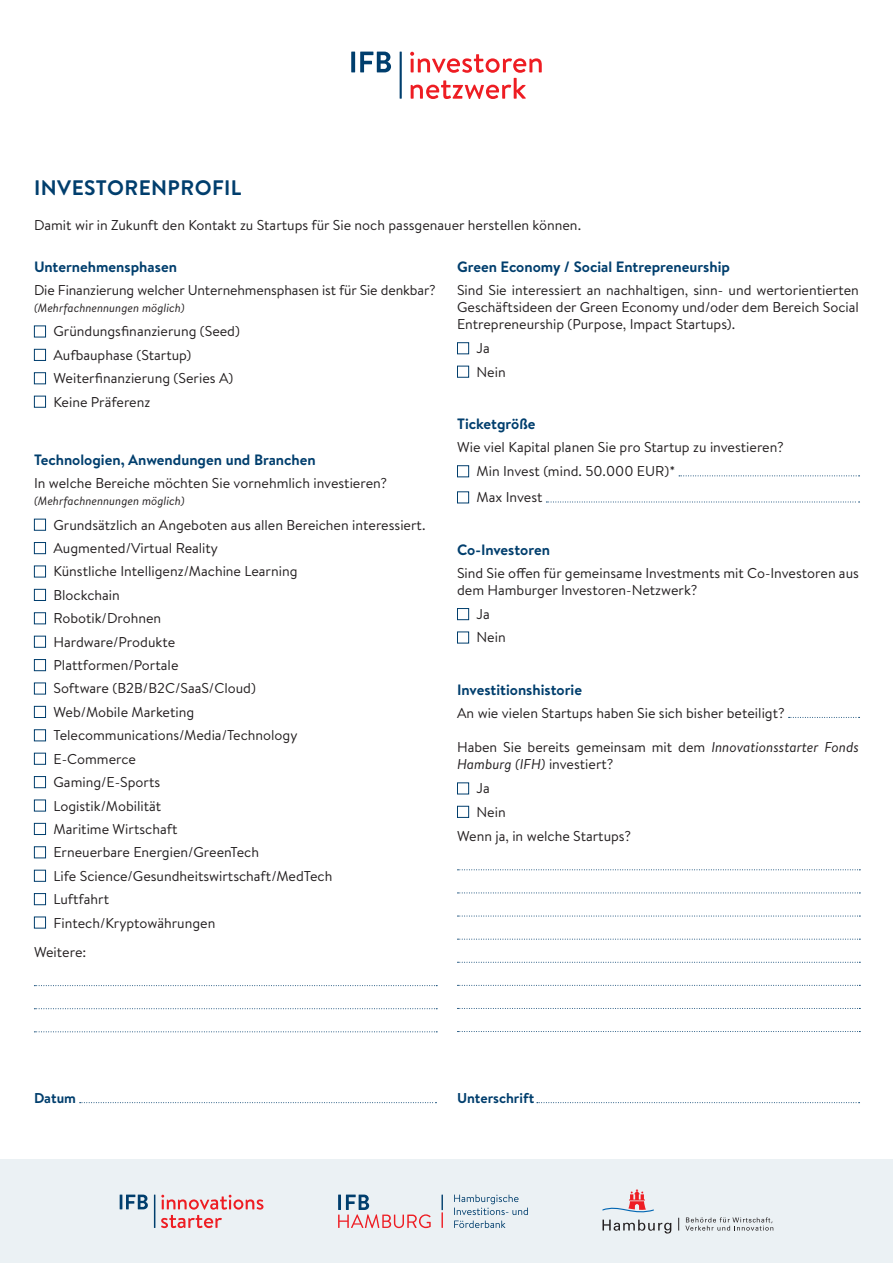
<style>
.page{position:relative;width:893px;height:1263px;background:#fff}
.page>*{position:absolute;margin:0;border:0;box-sizing:border-box;transform-origin:0 0}
.Headline_2{font:700 21px "Brandon Text";letter-spacing:.02em;color:#003e6d}
.Zwischenüberschrift{font:700 15px "Brandon Text";color:#003e6d}
.Zwischenüberschrift-2{font:14.25px/17.1px "Brandon Text";color:#231f20}
.Zwischenüberschrift-3{font:700 14.25px "Brandon Text";color:#003e6d}
.t1{font:italic 12px "Brandon Text";color:#231f20}
.s1{font-style:italic}
</style>
<div class="page">
<div style="left:34px;top:325px;width:12px;height:12px;border:1px solid #003e6d"></div>
<div style="left:34px;top:349px;width:12px;height:12px;border:1px solid #003e6d"></div>
<div style="left:34px;top:372px;width:12px;height:12px;border:1px solid #003e6d"></div>
<div style="left:34px;top:396px;width:12px;height:12px;border:1px solid #003e6d"></div>
<div style="left:34px;top:519px;width:12px;height:12px;border:1px solid #003e6d"></div>
<div style="left:34px;top:542px;width:12px;height:12px;border:1px solid #003e6d"></div>
<div style="left:34px;top:565px;width:12px;height:12px;border:1px solid #003e6d"></div>
<div style="left:34px;top:589px;width:12px;height:12px;border:1px solid #003e6d"></div>
<div style="left:34px;top:612px;width:12px;height:12px;border:1px solid #003e6d"></div>
<div style="left:34px;top:636px;width:12px;height:12px;border:1px solid #003e6d"></div>
<div style="left:34px;top:659px;width:12px;height:12px;border:1px solid #003e6d"></div>
<div style="left:34px;top:682px;width:12px;height:12px;border:1px solid #003e6d"></div>
<div style="left:34px;top:706px;width:12px;height:12px;border:1px solid #003e6d"></div>
<div style="left:34px;top:729px;width:12px;height:12px;border:1px solid #003e6d"></div>
<div style="left:34px;top:753px;width:12px;height:12px;border:1px solid #003e6d"></div>
<div style="left:34px;top:776px;width:12px;height:12px;border:1px solid #003e6d"></div>
<div style="left:34px;top:799px;width:12px;height:12px;border:1px solid #003e6d"></div>
<div style="left:34px;top:823px;width:12px;height:12px;border:1px solid #003e6d"></div>
<div style="left:34px;top:846px;width:12px;height:12px;border:1px solid #003e6d"></div>
<div style="left:34px;top:870px;width:12px;height:12px;border:1px solid #003e6d"></div>
<div style="left:34px;top:893px;width:12px;height:12px;border:1px solid #003e6d"></div>
<div style="left:34px;top:916px;width:12px;height:12px;border:1px solid #003e6d"></div>
<svg style="left:34px;top:985px;width:403px;height:1px"></svg>
<svg style="left:34px;top:1008px;width:403px;height:1px"></svg>
<svg style="left:34px;top:1031px;width:403px;height:1px"></svg>
<div style="left:457px;top:342px;width:12px;height:12px;border:1px solid #003e6d"></div>
<div style="left:457px;top:366px;width:12px;height:12px;border:1px solid #003e6d"></div>
<div style="left:457px;top:465px;width:12px;height:12px;border:1px solid #003e6d"></div>
<svg style="left:679px;top:475px;width:181px;height:1px"></svg>
<div style="left:457px;top:491px;width:12px;height:12px;border:1px solid #003e6d"></div>
<svg style="left:546px;top:502px;width:314px;height:1px"></svg>
<div style="left:457px;top:608px;width:12px;height:12px;border:1px solid #003e6d"></div>
<div style="left:457px;top:631px;width:12px;height:12px;border:1px solid #003e6d"></div>
<svg style="left:789px;top:717px;width:71px;height:1px"></svg>
<div style="left:457px;top:782px;width:12px;height:12px;border:1px solid #003e6d"></div>
<div style="left:457px;top:806px;width:12px;height:12px;border:1px solid #003e6d"></div>
<svg style="left:457px;top:869px;width:403px;height:1px"></svg>
<svg style="left:457px;top:892px;width:403px;height:1px"></svg>
<svg style="left:457px;top:916px;width:403px;height:1px"></svg>
<svg style="left:457px;top:939px;width:403px;height:1px"></svg>
<svg style="left:457px;top:962px;width:403px;height:1px"></svg>
<svg style="left:457px;top:985px;width:403px;height:1px"></svg>
<svg style="left:457px;top:1008px;width:403px;height:1px"></svg>
<svg style="left:457px;top:1031px;width:403px;height:1px"></svg>
<svg style="left:80px;top:1102px;width:356px;height:1px"></svg>
<svg style="left:537px;top:1102px;width:323px;height:1px"></svg>
<svg style="left:351px;top:52px;width:4px;height:20px"></svg>
<svg style="left:360px;top:52px;width:31px;height:20px"></svg>
<svg style="left:410px;top:52px;width:132px;height:47px"></svg>
<hr style="left:400px;top:52px;width:2px;height:47px;background:#003e6d">
<div style="left:0;top:1160px;width:893px;height:103px;background:#ebf1f4"></div>
<svg style="left:338px;top:1194px;width:93px;height:34px"></svg>
<svg style="left:454px;top:1194px;width:74px;height:34px"></svg>
<svg style="left:441px;top:1194px;width:2px;height:34px"></svg>
<svg style="left:685px;top:1217px;width:88px;height:14px"></svg>
<svg style="left:602px;top:1219px;width:69px;height:14px"></svg>
<svg style="left:602px;top:1189px;width:52px;height:24px"></svg>
<svg style="left:678px;top:1218px;width:1px;height:12px"></svg>
<hr style="left:154px;top:1194px;width:1px;height:34px;background:#003e6d">
<svg style="left:161px;top:1195px;width:102px;height:14px"></svg>
<svg style="left:161px;top:1215px;width:61px;height:13px"></svg>
<svg style="left:120px;top:1194px;width:28px;height:15px"></svg>
<p class="Headline_2" style="left:34px;top:173px;width:209px">INVESTORENPROFIL</p>
<p class="Zwischenüberschrift-2" style="left:34px;top:216px;width:549px">Damit wir in Zukunft den Kontakt zu Startups für Sie noch passgenauer herstellen können.</p>
<p class="Zwischenüberschrift" style="left:34px;top:256px;width:144px">Unternehmensphasen</p>
<p class="Zwischenüberschrift-2" style="left:34px;top:281px;width:403px">Die Finanzierung welcher Unternehmensphasen ist für Sie denkbar?</p>
<p class="t1" style="left:34px;top:300px;width:152px">(Mehrfachnennungen möglich)</p>
<p class="Zwischenüberschrift-2" style="left:54px;top:322px;width:188px">Gründungsfinanzierung (Seed)</p>
<p class="Zwischenüberschrift-2" style="left:54px;top:346px;width:139px">Aufbauphase (Startup)</p>
<p class="Zwischenüberschrift-2" style="left:54px;top:369px;width:181px">Weiterfinanzierung (Series A)</p>
<p class="Zwischenüberschrift-2" style="left:54px;top:393px;width:98px">Keine Präferenz</p>
<p class="Zwischenüberschrift" style="left:34px;top:449px;width:283px">Technologien, Anwendungen und Branchen</p>
<p class="Zwischenüberschrift-2" style="left:34px;top:474px;width:355px">In welche Bereiche möchten Sie vornehmlich investieren?</p>
<p class="t1" style="left:34px;top:493px;width:152px">(Mehrfachnennungen möglich)</p>
<p class="Zwischenüberschrift-2" style="left:54px;top:516px;width:373px">Grundsätzlich an Angeboten aus allen Bereichen interessiert.</p>
<p class="Zwischenüberschrift-2" style="left:54px;top:539px;width:166px">Augmented/Virtual Reality</p>
<p class="Zwischenüberschrift-2" style="left:54px;top:562px;width:245px">Künstliche Intelligenz/Machine Learning</p>
<p class="Zwischenüberschrift-2" style="left:54px;top:586px;width:68px">Blockchain</p>
<p class="Zwischenüberschrift-2" style="left:54px;top:609px;width:109px">Robotik/Drohnen</p>
<p class="Zwischenüberschrift-2" style="left:54px;top:633px;width:123px">Hardware/Produkte</p>
<p class="Zwischenüberschrift-2" style="left:54px;top:656px;width:126px">Plattformen/Portale</p>
<p class="Zwischenüberschrift-2" style="left:54px;top:679px;width:204px">Software (B2B/B2C/SaaS/Cloud)</p>
<p class="Zwischenüberschrift-2" style="left:54px;top:703px;width:142px">Web/Mobile Marketing</p>
<p class="Zwischenüberschrift-2" style="left:54px;top:726px;width:246px">Telecommunications/Media/Technology</p>
<p class="Zwischenüberschrift-2" style="left:54px;top:750px;width:84px">E-Commerce</p>
<p class="Zwischenüberschrift-2" style="left:54px;top:773px;width:108px">Gaming/E-Sports</p>
<p class="Zwischenüberschrift-2" style="left:54px;top:796px;width:109px">Logistik/Mobilität</p>
<p class="Zwischenüberschrift-2" style="left:54px;top:820px;width:125px">Maritime Wirtschaft</p>
<p class="Zwischenüberschrift-2" style="left:54px;top:843px;width:207px">Erneuerbare Energien/GreenTech</p>
<p class="Zwischenüberschrift-2" style="left:54px;top:867px;width:280px">Life Science/Gesundheitswirtschaft/MedTech</p>
<p class="Zwischenüberschrift-2" style="left:54px;top:890px;width:57px">Luftfahrt</p>
<p class="Zwischenüberschrift-2" style="left:54px;top:913px;width:163px">Fintech/Kryptowährungen</p>
<p class="Zwischenüberschrift-2" style="left:34px;top:943px;width:54px">Weitere:</p>
<p class="Zwischenüberschrift" style="left:457px;top:256px;width:274px">Green Economy / Social Entrepreneurship</p>
<p class="Zwischenüberschrift-2" style="left:457px;top:281px;width:403px;text-align:justify">Sind Sie interessiert an nachhaltigen, sinn- und wertorientierten Geschäftsideen der Green Economy und/oder dem Bereich Social Entrepreneurship (Purpose, Impact Startups).</p>
<p class="Zwischenüberschrift-2" style="left:477px;top:339px;width:15px">Ja</p>
<p class="Zwischenüberschrift-2" style="left:477px;top:363px;width:31px">Nein</p>
<p class="Zwischenüberschrift" style="left:457px;top:413px;width:80px">Ticketgröße</p>
<p class="Zwischenüberschrift-2" style="left:457px;top:438px;width:328px">Wie viel Kapital planen Sie pro Startup zu investieren?</p>
<p class="Zwischenüberschrift-2" style="left:477px;top:462px;width:200px">Min Invest (mind. 50.000 EUR)*</p>
<p class="Zwischenüberschrift-2" style="left:477px;top:488px;width:67px">Max Invest</p>
<p class="Zwischenüberschrift" style="left:457px;top:539px;width:94px">Co-Investoren</p>
<p class="Zwischenüberschrift-2" style="left:457px;top:564px;width:403px">Sind Sie offen für gemeinsame Investments mit Co-Investoren aus dem Hamburger Investoren-Netzwerk?</p>
<p class="Zwischenüberschrift-2" style="left:477px;top:605px;width:15px">Ja</p>
<p class="Zwischenüberschrift-2" style="left:477px;top:628px;width:31px">Nein</p>
<p class="Zwischenüberschrift" style="left:457px;top:679px;width:126px">Investitionshistorie</p>
<p class="Zwischenüberschrift-2" style="left:457px;top:704px;width:329px">An wie vielen Startups haben Sie sich bisher beteiligt?</p>
<p class="Zwischenüberschrift-2" style="left:457px;top:738px;width:403px">Haben Sie bereits gemeinsam mit dem <span class="s1">Innovationsstarter Fonds<br>Hamburg (IFH)</span> investiert?</p>
<p class="Zwischenüberschrift-2" style="left:477px;top:779px;width:15px">Ja</p>
<p class="Zwischenüberschrift-2" style="left:477px;top:803px;width:31px">Nein</p>
<p class="Zwischenüberschrift-2" style="left:457px;top:827px;width:176px">Wenn ja, in welche Startups?</p>
<p class="Zwischenüberschrift-3" style="left:34px;top:1088px;width:44px">Datum</p>
<p class="Zwischenüberschrift-3" style="left:457px;top:1088px;width:79px">Unterschrift</p>
</div>
